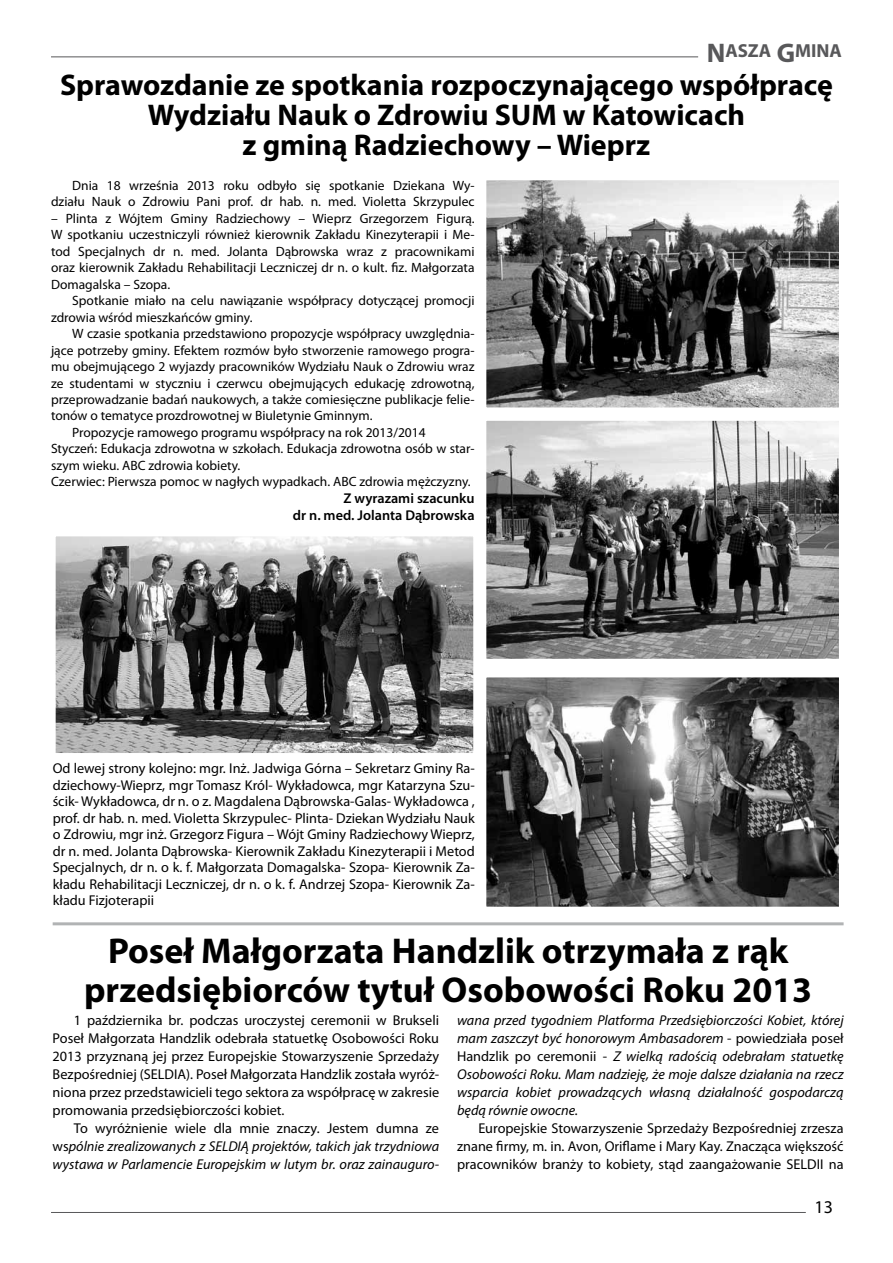
<style>
.page{position:relative;width:893px;height:1263px;background:#fff}
.page>*{position:absolute;margin:0;border:0;box-sizing:border-box;transform-origin:0 0}
.t1{font:700 36px/39px "Myriad Pro";color:#000;text-align:center}
.t2{font:700 30px/30px "Myriad Pro";color:#000;text-align:center}
.t3{font:700 18.9px "Myriad Pro";color:#58585a}
.t4{font:18px "Myriad Pro";color:#000}
.t5{font:14.25px/16.5px "Myriad Pro";color:#000;text-align:justify}
.t6{font:italic 14.25px/18px "Myriad Pro";color:#000;text-align:justify}
.t7{font:600 14.25px/16.5px "Myriad Pro";color:#000;text-align:right}
.t8{font:13.5px/16.5px "Myriad Pro";color:#000;text-align:right}
.s1{font-size:27px}
.s2{font-style:normal}
</style>
<div class="page">
<hr style="left:51px;top:56px;width:647px;height:1px;background:#58585a">
<hr style="left:51px;top:1212px;width:755px;height:1px;background:#58585a">
<img style="left:487px;top:678px;width:351px;height:228px">
<div style="left:483px;top:674px;width:359px;height:236px;border:3px solid #fff"></div>
<img style="left:487px;top:181px;width:351px;height:225px">
<div style="left:483px;top:177px;width:359px;height:233px;border:3px solid #fff"></div>
<img style="left:487px;top:422px;width:351px;height:236px">
<div style="left:483px;top:418px;width:359px;height:244px;border:3px solid #fff"></div>
<img style="left:57px;top:537px;width:415px;height:215px">
<div style="left:53px;top:533px;width:423px;height:223px;border:3px solid #fff"></div>
<hr style="left:53px;top:922px;width:791px;height:3px;background:#b1b3b4">
<h3 class="t3" style="left:707px;top:39px;width:137px"><span class="s1">N</span>ASZA <span class="s1">G</span>MINA</h3>
<h2 class="t2" style="left:60px;top:69px;width:774px">Sprawozdanie ze spotkania rozpoczynającego współpracę<br>Wydziału Nauk o Zdrowiu SUM w Katowicach<br>z gminą Radziechowy – Wieprz</h2>
<p class="t8" style="left:51px;top:176px;width:425px">Dnia 18 września 2013 roku odbyło się spotkanie Dziekana Wy&shy;działu Nauk o Zdrowiu Pani prof. dr hab. n. med. Violetta Skrzypulec</p>
<p class="t8" style="left:51px;top:209px;width:425px;text-align:justify">– Plinta z Wójtem Gminy Radziechowy – Wieprz Grzegorzem Figurą.<br>W spotkaniu uczestniczyli również kierownik Zakładu Kinezyterapii i Me&shy;tod Specjalnych dr n. med. Jolanta Dąbrowska wraz z pracownikami oraz kierownik Zakładu Rehabilitacji Leczniczej dr n. o kult. fiz. Małgorzata Domagalska – Szopa.</p>
<p class="t8" style="left:51px;top:292px;width:425px;text-align:left;text-indent:21px">Spotkanie miało na celu nawiązanie współpracy dotyczącej promocji zdrowia wśród mieszkańców gminy.</p>
<p class="t8" style="left:72px;top:325px;width:404px">W czasie spotkania przedstawiono propozycje współpracy uwzględnia-</p>
<p class="t8" style="left:51px;top:341px;width:425px">jące potrzeby gminy. Efektem rozmów było stworzenie ramowego progra-</p>
<p class="t8" style="left:51px;top:358px;width:425px">mu obejmującego 2 wyjazdy pracowników Wydziału Nauk o Zdrowiu wraz</p>
<p class="t8" style="left:51px;top:374px;width:425px">ze studentami w styczniu i czerwcu obejmujących edukację zdrowotną,</p>
<p class="t8" style="left:51px;top:391px;width:425px">przeprowadzanie badań naukowych, a także comiesięczne publikacje felie-</p>
<p class="t8" style="left:51px;top:407px;width:323px">tonów o tematyce prozdrowotnej w Biuletynie Gminnym.</p>
<p class="t8" style="left:72px;top:424px;width:355px">Propozycje ramowego programu współpracy na rok 2013/2014</p>
<p class="t8" style="left:51px;top:440px;width:425px">Styczeń: Edukacja zdrowotna w szkołach. Edukacja zdrowotna osób w star-</p>
<p class="t8" style="left:51px;top:457px;width:191px">szym wieku. ABC zdrowia kobiety.</p>
<p class="t8" style="left:51px;top:473px;width:421px">Czerwiec: Pierwsza pomoc w nagłych wypadkach. ABC zdrowia mężczyzny.</p>
<p class="t7" style="left:293px;top:490px;width:183px">Z wyrazami szacunku<br>dr n. med. Jolanta Dąbrowska</p>
<p class="t5" style="left:53px;top:760px;width:424px">Od lewej strony kolejno: mgr. Inż. Jadwiga Górna – Sekretarz Gminy Ra&shy;dziechowy-Wieprz, mgr Tomasz Król- Wykładowca, mgr Katarzyna Szu&shy;ścik- Wykładowca, dr n. o z. Magdalena Dąbrowska-Galas- Wykładowca , prof. dr hab. n. med. Violetta Skrzypulec- Plinta- Dziekan Wydziału Nauk o Zdrowiu, mgr inż. Grzegorz Figura – Wójt Gminy Radziechowy Wieprz, dr n. med. Jolanta Dąbrowska- Kierownik Zakładu Kinezyterapii i Metod Specjalnych, dr n. o k. f. Małgorzata Domagalska- Szopa- Kierownik Za&shy;kładu Rehabilitacji Leczniczej, dr n. o k. f. Andrzej Szopa- Kierownik Za&shy;kładu Fizjoterapii</p>
<h1 class="t1" style="left:84px;top:930px;width:730px">Poseł Małgorzata Handzlik otrzymała z rąk przedsiębiorców tytuł Osobowości Roku 2013</h1>
<p class="t5" style="left:53px;top:1011px;width:388px;line-height:18px;text-indent:21px">1 października br. podczas uroczystej ceremonii w Brukseli Poseł Małgorzata Handzlik odebrała statuetkę Osobowości Roku 2013 przyznaną jej przez Europejskie Stowarzyszenie Sprzedaży Bezpośredniej (SELDIA). Poseł Małgorzata Handzlik została wyróż&shy;niona przez przedstawicieli tego sektora za współpracę w zakresie promowania przedsiębiorczości kobiet.</p>
<p class="t6" style="left:53px;top:1119px;width:388px;text-indent:21px"><span class="s2">To wyróżnienie wiele dla mnie znaczy. Jestem dumna ze ws</span>pólnie zrealizowanych z SELDIĄ projektów, takich jak trzydniowa wystawa w Parlamencie Europejskim w lutym br. oraz zainauguro-</p>
<p class="t6" style="left:457px;top:1011px;width:388px">wana przed tygodniem Platforma Przedsiębiorczości Kobiet, której mam zaszczyt być honorowym Ambasadorem <span class="s2">- powiedziała poseł Handzlik po ceremonii -</span> Z wielką radością odebrałam statuetkę Osobowości Roku. Mam nadzieję, że moje dalsze działania na rzecz wsparcia kobiet prowadzących własną działalność gospodarczą będą równie owocne.</p>
<p class="t5" style="left:457px;top:1119px;width:388px;line-height:18px;text-indent:21px">Europejskie Stowarzyszenie Sprzedaży Bezpośredniej zrzesza znane firmy, m. in. Avon, Oriflame i Mary Kay. Znacząca większość pracowników branży to kobiety, stąd zaangażowanie SELDII na</p>
<h3 class="t4" style="left:815px;top:1196px;width:20px">13</h3>
</div>
